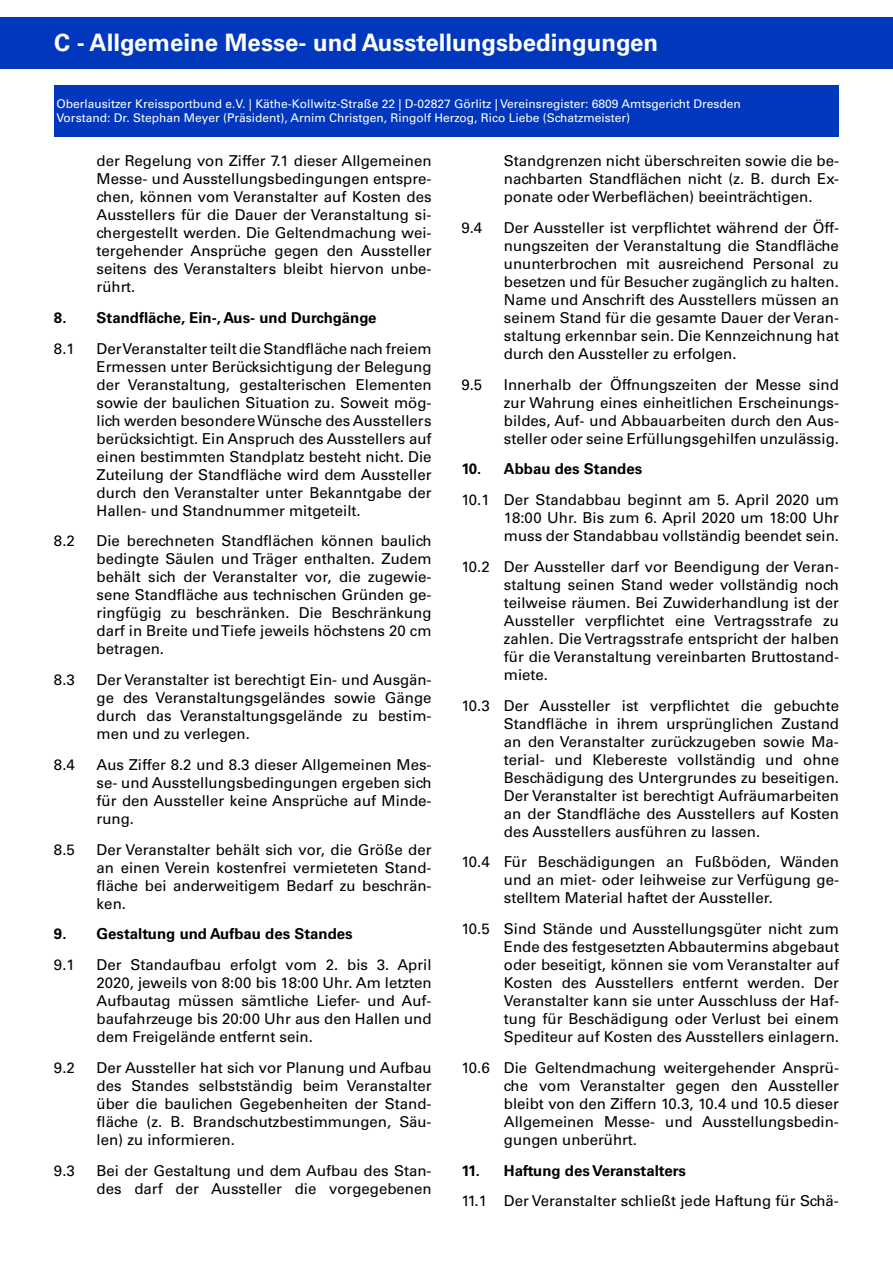
<style>
.page{position:relative;width:893px;height:1263px;background:#fff}
.page>*{position:absolute;margin:0;border:0;box-sizing:border-box;transform-origin:0 0}
.t1{font:700 24px "Univers LT Std";color:#fff}
.t2{font:15px/18px "Univers LT Std";color:#000;text-align:justify}
.t3{font:700 15px "Univers LT Std";color:#000}
.t4{font:12px/14.4px "Univers LT Std";color:#fff}
</style>
<div class="page">
<div style="left:0;top:17px;width:893px;height:51px;background:#0037bd"></div>
<div style="left:57px;top:85px;width:781px;height:51px;background:#0037bd"></div>
<h1 class="t1" style="left:54px;top:29px;width:606px">C - Allgemeine Messe- und Ausstellungsbedingungen</h1>
<p class="t4" style="left:57px;top:96px;width:686px">Oberlausitzer Kreissportbund e.V. | Käthe-Kollwitz-Straße 22 | D-02827 Görlitz | Vereinsregister: 6809 Amtsgericht Dresden<br>Vorstand: Dr. Stephan Meyer (Präsident), Arnim Christgen, Ringolf Herzog, Rico Liebe (Schatzmeister)</p>
<p class="t2" style="left:97px;top:152px;width:337px">der Regelung von Ziffer 7.1 dieser Allgemeinen Messe- und Ausstellungsbedingungen entspre&shy;chen, können vom Veranstalter auf Kosten des Ausstellers für die Dauer der Veranstaltung si&shy;chergestellt werden. Die Geltendmachung wei&shy;tergehender Ansprüche gegen den Aussteller seitens des Veranstalters bleibt hiervon unbe&shy;rührt.</p>
<p class="t3" style="left:54px;top:309px;width:324px">8. Standfläche, Ein-, Aus- und Durchgänge</p>
<p class="t2" style="left:54px;top:339px;width:22px">8.1</p>
<p class="t2" style="left:97px;top:339px;width:337px">Der Veranstalter teilt die Standfläche nach freiem Ermessen unter Berücksichtigung der Belegung der Veranstaltung, gestalterischen Elementen sowie der baulichen Situation zu. Soweit mög&shy;lich werden besondere Wünsche des Ausstellers berücksichtigt. Ein Anspruch des Ausstellers auf einen bestimmten Standplatz besteht nicht. Die Zuteilung der Standfläche wird dem Aussteller durch den Veranstalter unter Bekanntgabe der Hallen- und Standnummer mitgeteilt.</p>
<p class="t2" style="left:54px;top:532px;width:22px">8.2</p>
<p class="t2" style="left:97px;top:532px;width:337px">Die berechneten Standflächen können baulich bedingte Säulen und Träger enthalten. Zudem behält sich der Veranstalter vor, die zugewie&shy;sene Standfläche aus technischen Gründen ge&shy;ringfügig zu beschränken. Die Beschränkung darf in Breite und Tiefe jeweils höchstens 20 cm betragen.</p>
<p class="t2" style="left:54px;top:671px;width:22px">8.3</p>
<p class="t2" style="left:97px;top:671px;width:337px">Der Veranstalter ist berechtigt Ein- und Ausgän&shy;ge des Veranstaltungsgeländes sowie Gänge durch das Veranstaltungsgelände zu bestim&shy;men und zu verlegen.</p>
<p class="t2" style="left:54px;top:756px;width:22px">8.4</p>
<p class="t2" style="left:97px;top:756px;width:337px">Aus Ziffer 8.2 und 8.3 dieser Allgemeinen Mes&shy;se- und Ausstellungsbedingungen ergeben sich für den Aussteller keine Ansprüche auf Minde&shy;rung.</p>
<p class="t2" style="left:54px;top:840px;width:22px">8.5</p>
<p class="t2" style="left:97px;top:840px;width:337px">Der Veranstalter behält sich vor, die Größe der an einen Verein kostenfrei vermieteten Stand&shy;fläche bei anderweitigem Bedarf zu beschrän&shy;ken.</p>
<p class="t3" style="left:54px;top:925px;width:300px">9. Gestaltung und Aufbau des Standes</p>
<p class="t2" style="left:54px;top:956px;width:22px">9.1</p>
<p class="t2" style="left:97px;top:956px;width:337px">Der Standaufbau erfolgt vom 2. bis 3. April 2020, jeweils von 8:00 bis 18:00 Uhr. Am letzten Aufbautag müssen sämtliche Liefer- und Auf&shy;baufahrzeuge bis 20:00 Uhr aus den Hallen und dem Freigelände entfernt sein.</p>
<p class="t2" style="left:54px;top:1059px;width:22px">9.2</p>
<p class="t2" style="left:97px;top:1059px;width:337px">Der Aussteller hat sich vor Planung und Aufbau des Standes selbstständig beim Veranstalter über die baulichen Gegebenheiten der Stand&shy;fläche (z. B. Brandschutzbestimmungen, Säu&shy;len) zu informieren.</p>
<p class="t2" style="left:54px;top:1161px;width:22px">9.3</p>
<p class="t2" style="left:97px;top:1161px;width:337px">Bei der Gestaltung und dem Aufbau des Stan&shy;des darf der Aussteller die vorgegebenen</p>
<p class="t2" style="left:504px;top:152px;width:337px">Standgrenzen nicht überschreiten sowie die be&shy;nachbarten Standflächen nicht (z. B. durch Ex&shy;ponate oder Werbeflächen) beeinträchtigen.</p>
<p class="t2" style="left:461px;top:219px;width:22px">9.4</p>
<p class="t2" style="left:504px;top:219px;width:337px">Der Aussteller ist verpflichtet während der Öff&shy;nungszeiten der Veranstaltung die Standfläche ununterbrochen mit ausreichend Personal zu besetzen und für Besucher zugänglich zu halten.<br>Name und Anschrift des Ausstellers müssen an seinem Stand für die gesamte Dauer der Veran&shy;staltung erkennbar sein. Die Kennzeichnung hat durch den Aussteller zu erfolgen.</p>
<p class="t2" style="left:461px;top:375px;width:22px">9.5</p>
<p class="t2" style="left:504px;top:375px;width:337px">Innerhalb der Öffnungszeiten der Messe sind zur Wahrung eines einheitlichen Erscheinungs&shy;bildes, Auf- und Abbauarbeiten durch den Aus&shy;steller oder seine Erfüllungsgehilfen unzulässig.</p>
<p class="t3" style="left:461px;top:460px;width:182px">10. Abbau des Standes</p>
<p class="t2" style="left:504px;top:491px;width:337px;text-indent:-43px">10.1 Der Standabbau beginnt am 5. April 2020 um 18:00 Uhr. Bis zum 6. April 2020 um 18:00 Uhr muss der Standabbau vollständig beendet sein.</p>
<p class="t2" style="left:504px;top:558px;width:337px;text-indent:-43px">10.2 Der Aussteller darf vor Beendigung der Veran&shy;staltung seinen Stand weder vollständig noch teilweise räumen. Bei Zuwiderhandlung ist der Aussteller verpflichtet eine Vertragsstrafe zu zahlen. Die Vertragsstrafe entspricht der halben für die Veranstaltung vereinbarten Bruttostand&shy;miete.</p>
<p class="t2" style="left:504px;top:696px;width:337px;text-indent:-43px">10.3 Der Aussteller ist verpflichtet die gebuchte Standfläche in ihrem ursprünglichen Zustand an den Veranstalter zurückzugeben sowie Ma&shy;terial- und Klebereste vollständig und ohne Beschädigung des Untergrundes zu beseitigen.<br>Der Veranstalter ist berechtigt Aufräumarbeiten an der Standfläche des Ausstellers auf Kosten des Ausstellers ausführen zu lassen.</p>
<p class="t2" style="left:504px;top:853px;width:337px;text-indent:-43px">10.4 Für Beschädigungen an Fußböden, Wänden und an miet- oder leihweise zur Verfügung ge&shy;stelltem Material haftet der Aussteller.</p>
<p class="t2" style="left:504px;top:920px;width:337px;text-indent:-43px">10.5 Sind Stände und Ausstellungsgüter nicht zum Ende des festgesetzten Abbautermins abgebaut oder beseitigt, können sie vom Veranstalter auf Kosten des Ausstellers entfernt werden. Der Veranstalter kann sie unter Ausschluss der Haf&shy;tung für Beschädigung oder Verlust bei einem Spediteur auf Kosten des Ausstellers einlagern.</p>
<p class="t2" style="left:504px;top:1059px;width:337px;text-indent:-43px">10.6 Die Geltendmachung weitergehender Ansprü&shy;che vom Veranstalter gegen den Aussteller bleibt von den Ziffern 10.3, 10.4 und 10.5 dieser Allgemeinen Messe- und Ausstellungsbedin&shy;gungen unberührt.</p>
<p class="t3" style="left:461px;top:1161px;width:226px">11. Haftung des Veranstalters</p>
<p class="t2" style="left:461px;top:1192px;width:379px">11.1 Der Veranstalter schließt jede Haftung für Schä-</p>
</div>
